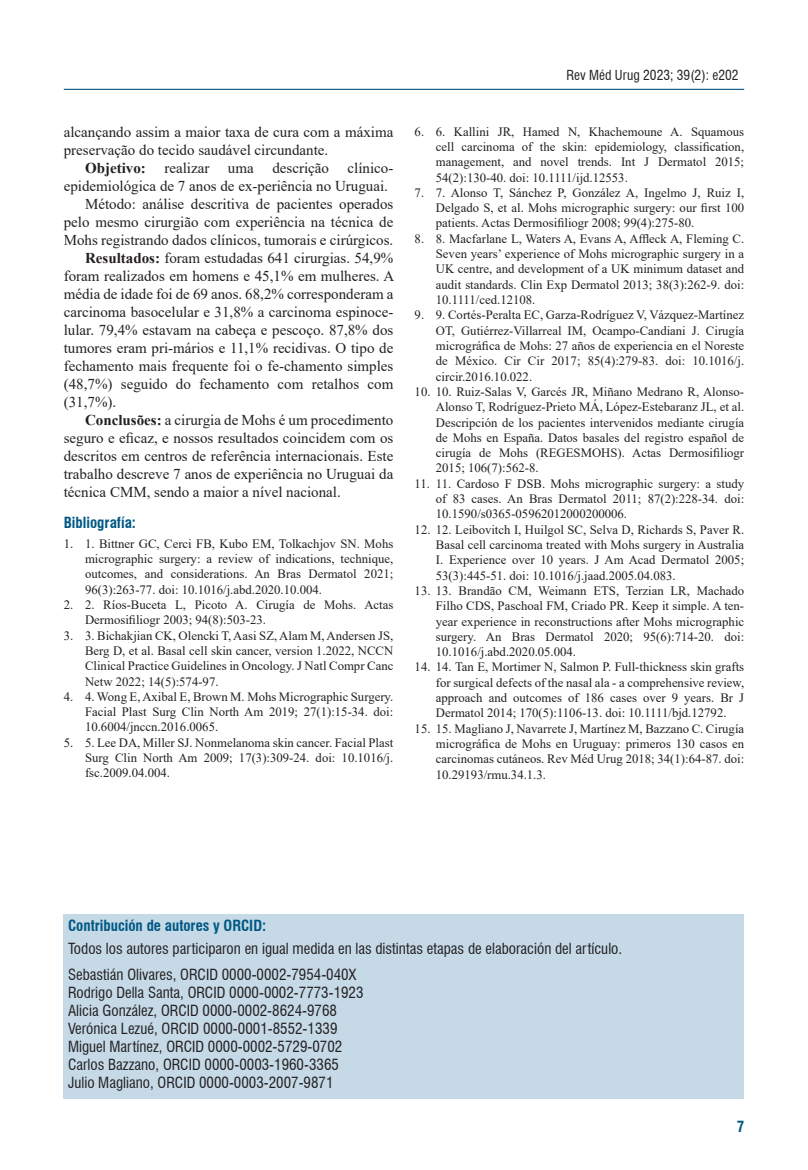
<style>
.page{position:relative;width:808px;height:1170px;background:#fff}
.page>*{position:absolute;margin:0;border:0;box-sizing:border-box;transform-origin:0 0}
.RESUMO{font:15px/18px "Times New Roman";color:#231f20;text-align:justify}
.ORCID_ultima_pagina{font:condensed 15px "Swiss 721 BT";color:#231f20}
.Autores_Ultima_Pagin{font:condensed 15px "Swiss 721 BT";color:#231f20}
.Subtitulo{font:700 condensed 15px "Swiss 721 BT";color:#005883}
.t1{font:condensed 13.5px "Swiss 721 BT";color:#231f20}
.t2{font:12.75px/15.3px "Times New Roman";color:#231f20;text-align:justify}
.s1{font-weight:700}
</style>
<div class="page">
<hr style="left:64px;top:89px;width:680px;height:1px;background:#005883">
<div style="left:64px;top:913px;width:680px;height:185px;background:#c5d9e7"></div>
<p class="RESUMO" style="left:64px;top:123px;width:331px">alcançando assim a maior taxa de cura com a máxima preservação do tecido saudável circundante.</p>
<p class="RESUMO" style="left:64px;top:159px;width:331px;text-indent:21px"><span class="s1">Objetivo:</span> realizar uma descrição clínico&shy;epidemiológica de 7 anos de ex-periência no Uruguai.</p>
<p class="RESUMO" style="left:64px;top:195px;width:331px;text-indent:21px">Método: análise descritiva de pacientes operados pelo mesmo cirurgião com experiência na técnica de Mohs registrando dados clínicos, tumorais e cirúrgicos.</p>
<p class="RESUMO" style="left:64px;top:249px;width:332px;text-indent:21px"><span class="s1">Resultados:</span> foram estudadas 641 cirurgias. 54,9% foram realizados em homens e 45,1% em mulheres. A média de idade foi de 69 anos. 68,2% corresponderam a carcinoma basocelular e 31,8% a carcinoma espinoce&shy;lular. 79,4% estavam na cabeça e pescoço. 87,8% dos tumores eram pri-mários e 11,1% recidivas. O tipo de fechamento mais frequente foi o fe-chamento simples (48,7%) seguido do fechamento com retalhos com (31,7%).</p>
<p class="RESUMO" style="left:64px;top:411px;width:331px;text-indent:21px"><span class="s1">Conclusões:</span> a cirurgia de Mohs é um procedimento seguro e eficaz, e nossos resultados coincidem com os descritos em centros de referência internacionais. Este trabalho descreve 7 anos de experiência no Uruguai da técnica CMM, sendo a maior a nível nacional.</p>
<p class="Subtitulo" style="left:64px;top:513px;width:74px">Bibliografía:</p>
<p class="t2" style="left:85px;top:535px;width:310px;text-indent:-21px">1. 1. Bittner GC, Cerci FB, Kubo EM, Tolkachjov SN. Mohs micrographic surgery: a review of indications, technique, outcomes, and considerations. An Bras Dermatol 2021; 96(3):263-77. doi: 10.1016/j.abd.2020.10.004.</p>
<p class="t2" style="left:85px;top:596px;width:310px;text-indent:-21px">2. 2. Ríos-Buceta L, Picoto A. Cirugía de Mohs. Actas<br>Dermosifiliogr 2003; 94(8):503-23.</p>
<p class="t2" style="left:85px;top:627px;width:310px;text-indent:-21px">3. 3. Bichakjian CK, Olencki T, Aasi SZ, Alam M, Andersen JS, Berg D, et al. Basal cell skin cancer, version 1.2022, NCCN Clinical Practice Guidelines in Oncology. J Natl Compr Canc Netw 2022; 14(5):574-97.</p>
<p class="t2" style="left:85px;top:688px;width:310px;text-indent:-21px">4. 4. Wong E, Axibal E, Brown M. Mohs Micrographic Surgery.<br>Facial Plast Surg Clin North Am 2019; 27(1):15-34. doi:<br>10.6004/jnccn.2016.0065.</p>
<p class="t2" style="left:85px;top:734px;width:310px;text-indent:-21px">5. 5. Lee DA, Miller SJ. Nonmelanoma skin cancer. Facial Plast Surg Clin North Am 2009; 17(3):309-24. doi: 10.1016/j. fsc.2009.04.004.</p>
<p class="t1" style="left:566px;top:67px;width:173px">Rev Méd Urug 2023; 39(2): e202</p>
<p class="t2" style="left:436px;top:123px;width:310px;text-indent:-21px">6. 6. Kallini JR, Hamed N, Khachemoune A. Squamous cell carcinoma of the skin: epidemiology, classification, management, and novel trends. Int J Dermatol 2015; 54(2):130-40. doi: 10.1111/ijd.12553.</p>
<p class="t2" style="left:436px;top:184px;width:310px;text-indent:-21px">7. 7. Alonso T, Sánchez P, González A, Ingelmo J, Ruiz I, Delgado S, et al. Mohs micrographic surgery: our first 100 patients. Actas Dermosifiliogr 2008; 99(4):275-80.</p>
<p class="t2" style="left:436px;top:230px;width:310px;text-indent:-21px">8. 8. Macfarlane L, Waters A, Evans A, Affleck A, Fleming C.<br>Seven years’ experience of Mohs micrographic surgery in a UK centre, and development of a UK minimum dataset and audit standards. Clin Exp Dermatol 2013; 38(3):262-9. doi:<br>10.1111/ced.12108.</p>
<p class="t2" style="left:436px;top:307px;width:310px;text-indent:-21px">9. 9. Cortés-Peralta EC, Garza-Rodríguez V, Vázquez-Martínez OT, Gutiérrez-Villarreal IM, Ocampo-Candiani J. Cirugía micrográfica de Mohs: 27 años de experiencia en el Noreste de México. Cir Cir 2017; 85(4):279-83. doi: 10.1016/j. circir.2016.10.022.</p>
<p class="t2" style="left:436px;top:383px;width:310px;text-indent:-21px">10. 10. Ruiz-Salas V, Garcés JR, Miñano Medrano R, Alonso-Alonso T, Rodríguez-Prieto MÁ, López-Estebaranz JL, et al.<br>Descripción de los pacientes intervenidos mediante cirugía de Mohs en España. Datos basales del registro español de cirugía de Mohs (REGESMOHS). Actas Dermosifiliogr 2015; 106(7):562-8.</p>
<p class="t2" style="left:436px;top:475px;width:310px;text-indent:-21px">11. 11. Cardoso F DSB. Mohs micrographic surgery: a study of 83 cases. An Bras Dermatol 2011; 87(2):228-34. doi:<br>10.1590/s0365-05962012000200006.</p>
<p class="t2" style="left:436px;top:521px;width:310px;text-indent:-21px">12. 12. Leibovitch I, Huilgol SC, Selva D, Richards S, Paver R.<br>Basal cell carcinoma treated with Mohs surgery in Australia I. Experience over 10 years. J Am Acad Dermatol 2005; 53(3):445-51. doi: 10.1016/j.jaad.2005.04.083.</p>
<p class="t2" style="left:436px;top:582px;width:310px;text-indent:-21px">13. 13. Brandão CM, Weimann ETS, Terzian LR, Machado Filho CDS, Paschoal FM, Criado PR. Keep it simple. A ten&shy;year experience in reconstructions after Mohs micrographic surgery. An Bras Dermatol 2020; 95(6):714-20. doi:<br>10.1016/j.abd.2020.05.004.</p>
<p class="t2" style="left:436px;top:659px;width:310px;text-indent:-21px">14. 14. Tan E, Mortimer N, Salmon P. Full-thickness skin grafts for surgical defects of the nasal ala - a comprehensive review, approach and outcomes of 186 cases over 9 years. Br J Dermatol 2014; 170(5):1106-13. doi: 10.1111/bjd.12792.</p>
<p class="t2" style="left:436px;top:720px;width:310px;text-indent:-21px">15. 15. Magliano J, Navarrete J, Martínez M, Bazzano C. Cirugía micrográfica de Mohs en Uruguay: primeros 130 casos en carcinomas cutáneos. Rev Méd Urug 2018; 34(1):64-87. doi:<br>10.29193/rmu.34.1.3.</p>
<p class="Subtitulo" style="left:68px;top:916px;width:200px">Contribución de autores y ORCID:</p>
<p class="Autores_Ultima_Pagin" style="left:68px;top:939px;width:556px">Todos los autores participaron en igual medida en las distintas etapas de elaboración del artículo.</p>
<p class="ORCID_ultima_pagina" style="left:68px;top:965px;width:290px">Sebastián Olivares, ORCID 0000-0002-7954-040X</p>
<p class="ORCID_ultima_pagina" style="left:68px;top:983px;width:297px">Rodrigo Della Santa, ORCID 0000-0002-7773-1923</p>
<p class="ORCID_ultima_pagina" style="left:68px;top:1001px;width:270px">Alicia González, ORCID 0000-0002-8624-9768</p>
<p class="ORCID_ultima_pagina" style="left:68px;top:1019px;width:271px">Verónica Lezué, ORCID 0000-0001-8552-1339</p>
<p class="ORCID_ultima_pagina" style="left:68px;top:1037px;width:276px">Miguel Martínez, ORCID 0000-0002-5729-0702</p>
<p class="ORCID_ultima_pagina" style="left:68px;top:1055px;width:272px">Carlos Bazzano, ORCID 0000-0003-1960-3365</p>
<p class="ORCID_ultima_pagina" style="left:68px;top:1073px;width:267px">Julio Magliano, ORCID 0000-0003-2007-9871</p>
<p class="Subtitulo" style="left:737px;top:1117px;width:9px">7</p>
</div>
